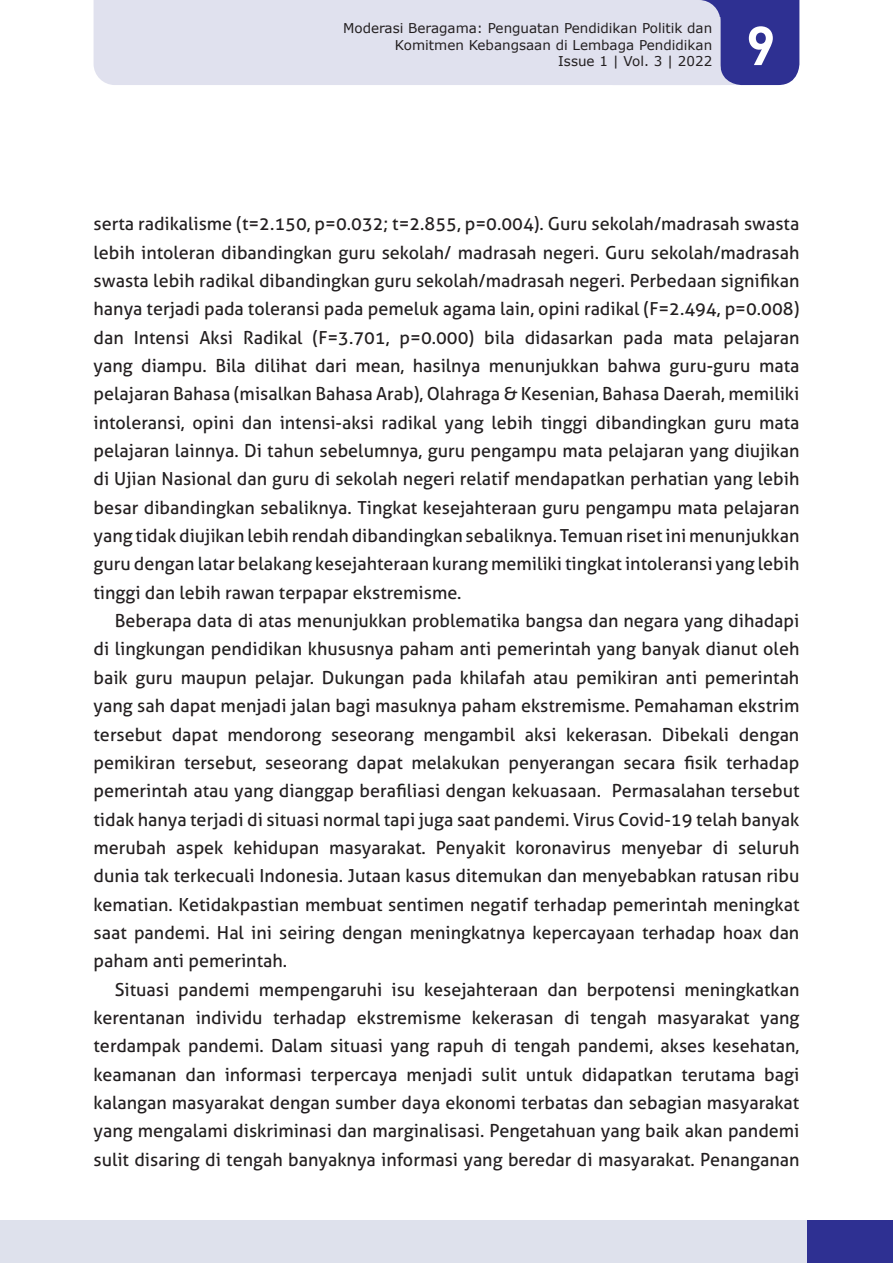
<style>
.page{position:relative;width:893px;height:1263px;background:#fff}
.page>*{position:absolute;margin:0;border:0;box-sizing:border-box;transform-origin:0 0}
.t1{font:700 54px "DINOT";color:#fff}
.ISI{font:18px/28.3px "Aller";color:#231f20;text-align:justify}
.t2{font:13.5px/16.2px "Verdana";color:#231f20;text-align:right}
</style>
<div class="page">
<div style="left:720px;top:0;width:79px;height:85px;background:#2e3092"></div>
<div style="left:613px;top:0;width:137px;height:17px;background:#2e3092"></div>
<div style="left:94px;top:0;width:626px;height:85px;background:#e0e1ee"></div>
<div style="left:0;top:1220px;width:893px;height:43px;background:#dee1ec"></div>
<div style="left:808px;top:1220px;width:85px;height:43px;background:#2e3092"></div>
<p class="t2" style="left:343px;top:20px;width:371px">Moderasi Beragama: Penguatan Pendidikan Politik dan<br>Komitmen Kebangsaan di Lembaga Pendidikan<br>Issue 1 | Vol. 3 | 2022</p>
<h1 class="t1" style="left:746px;top:9px;width:39px">99</h1>
<p class="ISI" style="left:94px;top:210px;width:707px">serta radikalisme (t=2.150, p=0.032; t=2.855, p=0.004). Guru sekolah/madrasah swasta lebih intoleran dibandingkan guru sekolah/ madrasah negeri. Guru sekolah/madrasah swasta lebih radikal dibandingkan guru sekolah/madrasah negeri. Perbedaan signifikan hanya terjadi pada toleransi pada pemeluk agama lain, opini radikal (F=2.494, p=0.008) dan Intensi Aksi Radikal (F=3.701, p=0.000) bila didasarkan pada mata pelajaran yang diampu. Bila dilihat dari mean, hasilnya menunjukkan bahwa guru-guru mata pelajaran Bahasa (misalkan Bahasa Arab), Olahraga &amp; Kesenian, Bahasa Daerah, memiliki intoleransi, opini dan intensi-aksi radikal yang lebih tinggi dibandingkan guru mata pelajaran lainnya. Di tahun sebelumnya, guru pengampu mata pelajaran yang diujikan di Ujian Nasional dan guru di sekolah negeri relatif mendapatkan perhatian yang lebih besar dibandingkan sebaliknya. Tingkat kesejahteraan guru pengampu mata pelajaran yang tidak diujikan lebih rendah dibandingkan sebaliknya. Temuan riset ini menunjukkan guru dengan latar belakang kesejahteraan kurang memiliki tingkat intoleransi yang lebih tinggi dan lebih rawan terpapar ekstremisme.</p>
<p class="ISI" style="left:94px;top:606px;width:707px;text-indent:21px">Beberapa data di atas menunjukkan problematika bangsa dan negara yang dihadapi di lingkungan pendidikan khususnya paham anti pemerintah yang banyak dianut oleh baik guru maupun pelajar. Dukungan pada khilafah atau pemikiran anti pemerintah yang sah dapat menjadi jalan bagi masuknya paham ekstremisme. Pemahaman ekstrim tersebut dapat mendorong seseorang mengambil aksi kekerasan. Dibekali dengan pemikiran tersebut, seseorang dapat melakukan penyerangan secara fisik terhadap pemerintah atau yang dianggap berafiliasi dengan kekuasaan. Permasalahan tersebut tidak hanya terjadi di situasi normal tapi juga saat pandemi. Virus Covid-19 telah banyak merubah aspek kehidupan masyarakat. Penyakit koronavirus menyebar di seluruh dunia tak terkecuali Indonesia. Jutaan kasus ditemukan dan menyebabkan ratusan ribu kematian. Ketidakpastian membuat sentimen negatif terhadap pemerintah meningkat saat pandemi. Hal ini seiring dengan meningkatnya kepercayaan terhadap hoax dan paham anti pemerintah.</p>
<p class="ISI" style="left:94px;top:975px;width:707px;text-indent:21px">Situasi pandemi mempengaruhi isu kesejahteraan dan berpotensi meningkatkan kerentanan individu terhadap ekstremisme kekerasan di tengah masyarakat yang terdampak pandemi. Dalam situasi yang rapuh di tengah pandemi, akses kesehatan, keamanan dan informasi terpercaya menjadi sulit untuk didapatkan terutama bagi kalangan masyarakat dengan sumber daya ekonomi terbatas dan sebagian masyarakat yang mengalami diskriminasi dan marginalisasi. Pengetahuan yang baik akan pandemi sulit disaring di tengah banyaknya informasi yang beredar di masyarakat. Penanganan</p>
</div>
